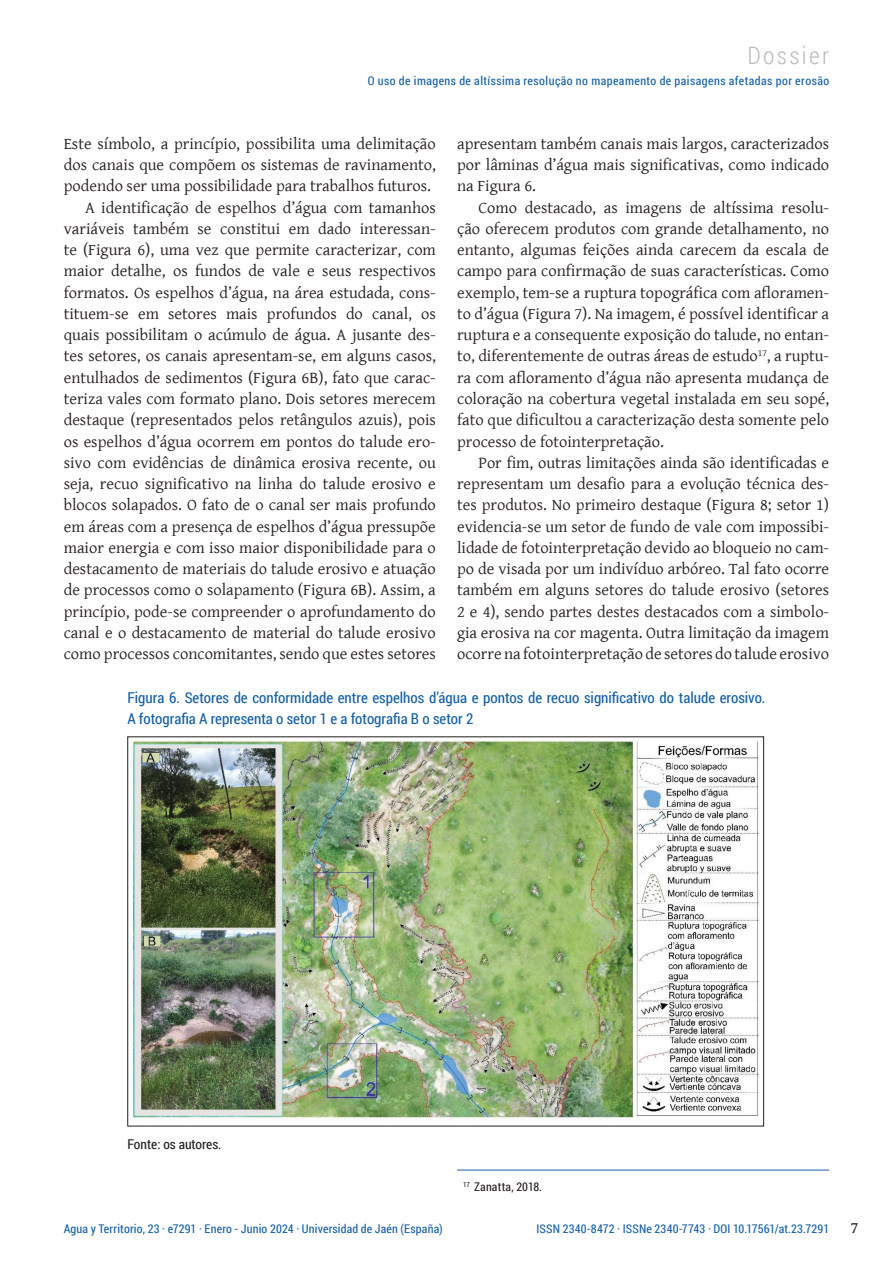
<style>
.page{position:relative;width:893px;height:1263px;background:#fff}
.page>*{position:absolute;margin:0;border:0;box-sizing:border-box;transform-origin:0 0}
.t1{font:300 24px "Roboto Condensed";letter-spacing:.1em;color:#bcbcbb}
.Article_-_P_-_Ident{font:16.5px/21.3px "Gentium Basic";color:#231f20;text-align:justify}
.t2{font:16.5px "Gentium Book Basic";color:#231f20}
.Figure_Caption{font:15px/21px "Roboto Condensed";color:#135fa9}
.Figure_Source{font:13.5px "Roboto Condensed";color:#231f20}
.t3{font:12px "Roboto Condensed";letter-spacing:.025em;color:#135fa9}
.Footnotes_Rule{font:12px "Roboto Condensed";letter-spacing:.01em;color:#231f20}
</style>
<div class="page">
<img style="left:132px;top:740px;width:627px;height:379px">
<hr style="left:457px;top:1170px;width:372px;height:1px;background:#135fa9">
<h1 class="t1" style="left:747px;top:39px;width:83px">Dossier</h1>
<p class="t3" style="left:368px;top:72px;width:463px">O uso de imagens de altíssima resolução no mapeamento de paisagens afetadas por erosão</p>
<p class="Article_-_P_-_Ident" style="left:64px;top:132px;width:374px">Este símbolo, a princípio, possibilita uma delimitação dos canais que compõem os sistemas de ravinamento, podendo ser uma possibilidade para trabalhos futuros.</p>
<p class="Article_-_P_-_Ident" style="left:64px;top:196px;width:374px;text-indent:21px">A identificação de espelhos d’água com tamanhos variáveis também se constitui em dado interessan&shy;te (Figura 6), uma vez que permite caracterizar, com maior detalhe, os fundos de vale e seus respectivos formatos. Os espelhos d’água, na área estudada, cons&shy;tituem-se em setores mais profundos do canal, os quais possibilitam o acúmulo de água. A jusante des&shy;tes setores, os canais apresentam-se, em alguns casos, entulhados de sedimentos (Figura 6B), fato que carac&shy;teriza vales com formato plano. Dois setores merecem destaque (representados pelos retângulos azuis), pois os espelhos d’água ocorrem em pontos do talude ero&shy;sivo com evidências de dinâmica erosiva recente, ou seja, recuo significativo na linha do talude erosivo e blocos solapados. O fato de o canal ser mais profundo em áreas com a presença de espelhos d’água pressupõe maior energia e com isso maior disponibilidade para o destacamento de materiais do talude erosivo e atuação de processos como o solapamento (Figura 6B). Assim, a princípio, pode-se compreender o aprofundamento do canal e o destacamento de material do talude erosivo como processos concomitantes, sendo que estes setores</p>
<p class="Article_-_P_-_Ident" style="left:457px;top:132px;width:374px">apresentam também canais mais largos, caracterizados por lâminas d’água mais significativas, como indicado na Figura 6.</p>
<p class="Article_-_P_-_Ident" style="left:457px;top:196px;width:374px;text-indent:21px">Como destacado, as imagens de altíssima resolu&shy;ção oferecem produtos com grande detalhamento, no entanto, algumas feições ainda carecem da escala de campo para confirmação de suas características. Como exemplo, tem-se a ruptura topográfica com afloramen&shy;to d’água (Figura 7). Na imagem, é possível identificar a ruptura e a consequente exposição do talude, no entan&shy;to, diferentemente de outras áreas de estudo<sup>17</sup>, a ruptu&shy;ra com afloramento d’água não apresenta mudança de coloração na cobertura vegetal instalada em seu sopé, fato que dificultou a caracterização desta somente pelo processo de fotointerpretação.</p>
<p class="Article_-_P_-_Ident" style="left:457px;top:451px;width:374px;text-indent:21px">Por fim, outras limitações ainda são identificadas e representam um desafio para a evolução técnica des&shy;tes produtos. No primeiro destaque (Figura 8; setor 1) evidencia-se um setor de fundo de vale com impossibi&shy;lidade de fotointerpretação devido ao bloqueio no cam&shy;po de visada por um indivíduo arbóreo. Tal fato ocorre também em alguns setores do talude erosivo (setores 2 e 4), sendo partes destes destacados com a simbolo&shy;gia erosiva na cor magenta. Outra limitação da imagem ocorre na fotointerpretação de setores do talude erosivo</p>
<p class="Figure_Caption" style="left:127px;top:686px;width:640px">Figura 6. Setores de conformidade entre espelhos d’água e pontos de recuo significativo do talude erosivo.<br>A fotografia A representa o setor 1 e a fotografia B o setor 2</p>
<p class="Figure_Source" style="left:127px;top:1135px;width:96px">Fonte: os autores.</p>
<p class="Footnotes_Rule" style="left:463px;top:1178px;width:80px"><sup>17</sup> Zanatta, 2018.</p>
<p class="t3" style="left:64px;top:1220px;width:380px">Agua y Territorio, 23 · e7291 · Enero - Junio 2024 · Universidad de Jaén (España)</p>
<p class="t3" style="left:536px;top:1220px;width:294px">ISSN 2340-8472 · ISSNe 2340-7743 · DOI 10.17561/at.23.7291</p>
<p class="t2" style="left:850px;top:1215px;width:9px">7</p>
</div>
